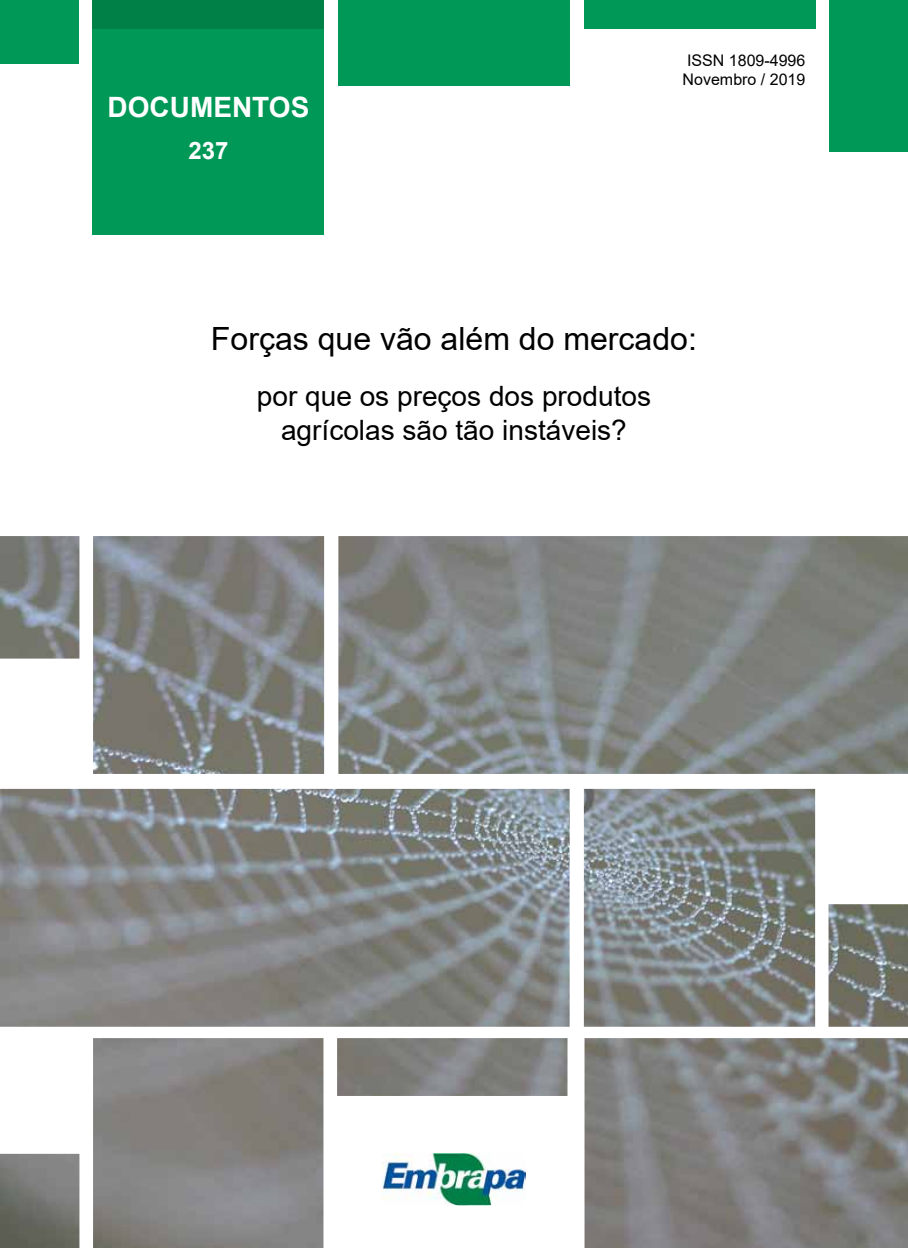
<style>
.page{position:relative;width:908px;height:1248px;background:#fff}
.page>*{position:absolute;margin:0;border:0;box-sizing:border-box;transform-origin:0 0}
.t1{font:32px "Arial";color:#000}
.t2{font:28px/33.6px "Arial";color:#000;text-align:center}
.t3{font:700 28px "Arial";color:#fff}
.t4{font:700 24px "Arial";color:#fff}
.t5{font:16px/19.2px "Arial";color:#000}
</style>
<div class="page">
<img style="left:0;top:536px;width:907px;height:711px">
<div style="left:93px;top:0;width:231px;height:235px;background:#009856"></div>
<div style="left:338px;top:0;width:231px;height:85px;background:#009856"></div>
<div style="left:583px;top:0;width:231px;height:28px;background:#009856"></div>
<div style="left:93px;top:0;width:231px;height:28px;background:#008047"></div>
<img style="left:383px;top:1153px;width:142px;height:52px">
<div style="left:829px;top:0;width:78px;height:152px;background:#009856"></div>
<div style="left:0;top:0;width:79px;height:64px;background:#009856"></div>
<p class="t3" style="left:107px;top:87px;width:203px">DOCUMENTOS</p>
<p class="t4" style="left:188px;top:134px;width:42px">237</p>
<p class="t5" style="left:682px;top:51px;width:124px">ISSN 1809-4996<br>Novembro / 2019</p>
<p class="t1" style="left:211px;top:316px;width:487px">Forças que vão além do mercado:</p>
<p class="t2" style="left:257px;top:379px;width:395px">por que os preços dos produtos agrícolas são tão instáveis?</p>
</div>
